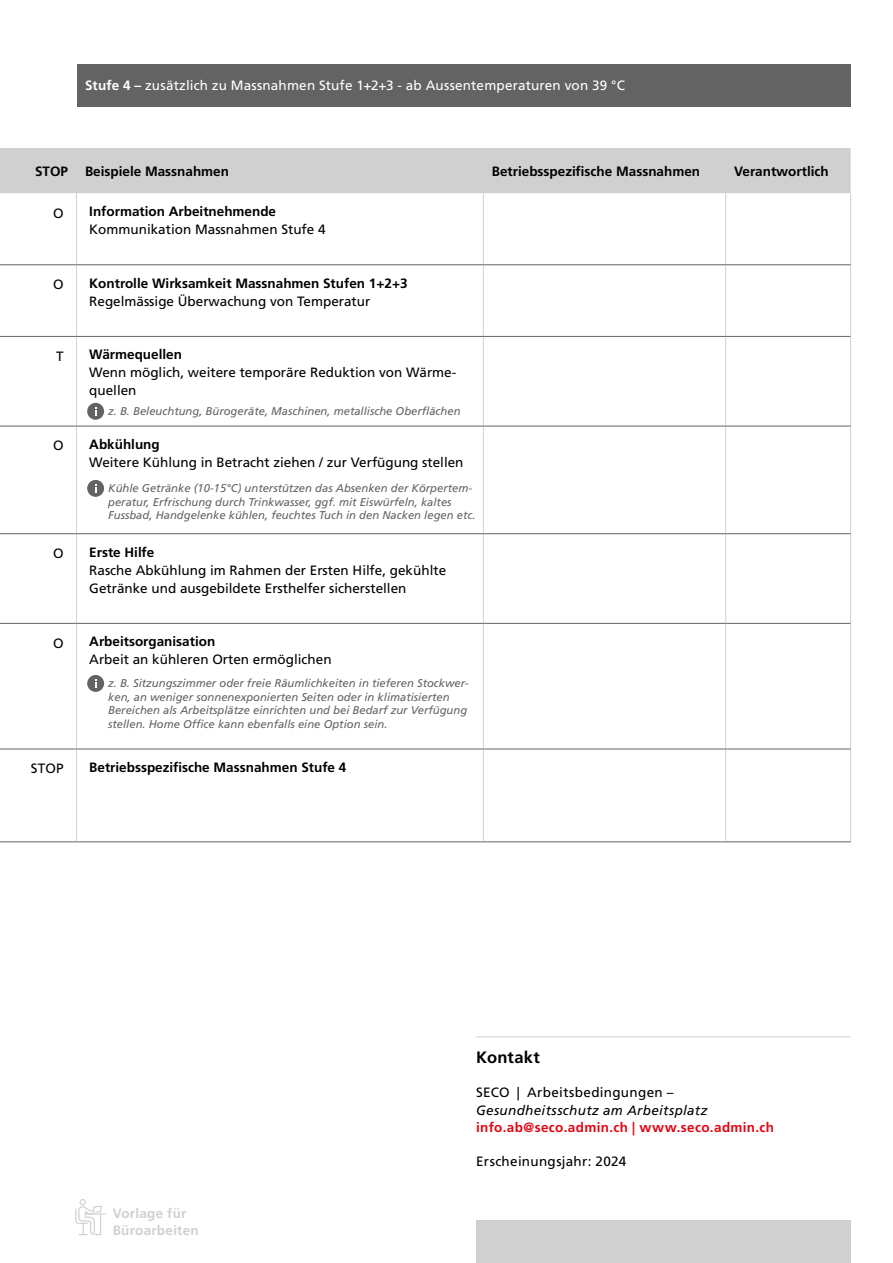
<style>
.page{position:relative;width:893px;height:1263px;background:#fff}
.page>*{position:absolute;margin:0;border:0;box-sizing:border-box;transform-origin:0 0}
.t1{font:700 16.5px "Frutiger LT Pro";letter-spacing:.015em;color:#000}
.t2{font:13.5px/18px "Frutiger LT Pro";color:#000}
.t3{font:700 13.5px "Frutiger LT Pro";color:#000}
.t4{font:13.5px "Frutiger LT Pro";letter-spacing:.01em;color:#fff}
.t5{font:700 13.5px "Frutiger LT Pro";letter-spacing:.025em;color:#e30613}
.t6{font:italic 13.5px "Frutiger LT Pro";letter-spacing:.025em;color:#000}
.t7{font:13.5px "Frutiger LT Pro";letter-spacing:.025em;color:#000}
.t8{font:700 13.5px/16.2px "Frutiger LT Pro";letter-spacing:.02em;color:#d0d0d0}
.t9{font:13.5px "Frutiger LT Pro";letter-spacing:.02em;color:#000}
.t10{font:italic 11.25px/13.5px "Frutiger LT Pro";color:#646363}
.s1{font-weight:700}
</style>
<div class="page">
<svg style="left:75px;top:1199px;width:30px;height:36px"></svg>
<div style="left:0;top:148px;width:851px;height:45px;background:#d0d0d0"></div>
<hr style="left:76px;top:193px;width:1px;height:71px;background:#d0d0d0">
<hr style="left:483px;top:193px;width:1px;height:71px;background:#d0d0d0">
<hr style="left:725px;top:193px;width:1px;height:71px;background:#d0d0d0">
<hr style="left:850px;top:193px;width:1px;height:72px;background:#d0d0d0">
<hr style="left:76px;top:265px;width:1px;height:71px;background:#d0d0d0">
<hr style="left:483px;top:265px;width:1px;height:71px;background:#d0d0d0">
<hr style="left:725px;top:265px;width:1px;height:71px;background:#d0d0d0">
<hr style="left:850px;top:265px;width:1px;height:71px;background:#d0d0d0">
<hr style="left:76px;top:337px;width:1px;height:89px;background:#d0d0d0">
<hr style="left:483px;top:337px;width:1px;height:89px;background:#d0d0d0">
<hr style="left:725px;top:337px;width:1px;height:89px;background:#d0d0d0">
<hr style="left:850px;top:336px;width:1px;height:90px;background:#d0d0d0">
<hr style="left:76px;top:426px;width:1px;height:107px;background:#d0d0d0">
<hr style="left:483px;top:426px;width:1px;height:107px;background:#d0d0d0">
<hr style="left:725px;top:426px;width:1px;height:107px;background:#d0d0d0">
<hr style="left:850px;top:426px;width:1px;height:108px;background:#d0d0d0">
<hr style="left:76px;top:534px;width:1px;height:89px;background:#d0d0d0">
<hr style="left:483px;top:534px;width:1px;height:89px;background:#d0d0d0">
<hr style="left:725px;top:534px;width:1px;height:89px;background:#d0d0d0">
<hr style="left:850px;top:534px;width:1px;height:89px;background:#d0d0d0">
<hr style="left:76px;top:624px;width:1px;height:125px;background:#d0d0d0">
<hr style="left:483px;top:624px;width:1px;height:125px;background:#d0d0d0">
<hr style="left:725px;top:624px;width:1px;height:125px;background:#d0d0d0">
<hr style="left:850px;top:623px;width:1px;height:126px;background:#d0d0d0">
<hr style="left:76px;top:749px;width:1px;height:92px;background:#d0d0d0">
<hr style="left:483px;top:749px;width:1px;height:92px;background:#d0d0d0">
<hr style="left:725px;top:749px;width:1px;height:92px;background:#d0d0d0">
<hr style="left:850px;top:749px;width:1px;height:92px;background:#d0d0d0">
<hr style="left:0;top:264px;width:77px;height:1px;background:#646363">
<hr style="left:77px;top:264px;width:406px;height:1px;background:#646363">
<hr style="left:483px;top:264px;width:243px;height:1px;background:#646363">
<hr style="left:726px;top:264px;width:124px;height:1px;background:#646363">
<hr style="left:0;top:336px;width:77px;height:1px;background:#646363">
<hr style="left:77px;top:336px;width:406px;height:1px;background:#646363">
<hr style="left:483px;top:336px;width:243px;height:1px;background:#646363">
<hr style="left:726px;top:336px;width:124px;height:1px;background:#646363">
<hr style="left:0;top:426px;width:77px;height:1px;background:#646363">
<hr style="left:77px;top:426px;width:406px;height:1px;background:#646363">
<hr style="left:483px;top:426px;width:243px;height:1px;background:#646363">
<hr style="left:726px;top:426px;width:124px;height:1px;background:#646363">
<hr style="left:0;top:533px;width:77px;height:1px;background:#646363">
<hr style="left:77px;top:533px;width:406px;height:1px;background:#646363">
<hr style="left:483px;top:533px;width:243px;height:1px;background:#646363">
<hr style="left:726px;top:533px;width:124px;height:1px;background:#646363">
<hr style="left:0;top:623px;width:77px;height:1px;background:#646363">
<hr style="left:77px;top:623px;width:406px;height:1px;background:#646363">
<hr style="left:483px;top:623px;width:243px;height:1px;background:#646363">
<hr style="left:726px;top:623px;width:124px;height:1px;background:#646363">
<hr style="left:0;top:749px;width:77px;height:1px;background:#646363">
<hr style="left:77px;top:749px;width:406px;height:1px;background:#646363">
<hr style="left:483px;top:749px;width:243px;height:1px;background:#646363">
<hr style="left:726px;top:749px;width:124px;height:1px;background:#646363">
<hr style="left:0;top:841px;width:77px;height:1px;background:#646363">
<hr style="left:77px;top:841px;width:406px;height:1px;background:#646363">
<hr style="left:483px;top:841px;width:243px;height:1px;background:#646363">
<hr style="left:726px;top:841px;width:125px;height:1px;background:#646363">
<div style="left:77px;top:64px;width:773px;height:42px;background:#646363"></div>
<hr style="left:476px;top:1036px;width:374px;height:1px;background:#d0d0d0">
<div style="left:476px;top:1220px;width:374px;height:43px;background:#d0d0d0"></div>
<div style="left:87px;top:480px;width:17px;height:17px;background:#646363;border-radius:50%"></div>
<div style="left:87px;top:403px;width:17px;height:17px;background:#646363;border-radius:50%"></div>
<div style="left:87px;top:675px;width:17px;height:17px;background:#646363;border-radius:50%"></div>
<p class="t4" style="left:85px;top:77px;width:541px"><span class="s1">Stufe 4 –</span> zusätzlich zu Massnahmen Stufe 1+2+3 - ab Aussentemperaturen von 39 °C</p>
<p class="t3" style="left:35px;top:163px;width:35px">STOP</p>
<p class="t3" style="left:85px;top:163px;width:146px">Beispiele Massnahmen</p>
<p class="t3" style="left:492px;top:163px;width:210px">Betriebsspezifische Massnahmen</p>
<p class="t3" style="left:734px;top:163px;width:96px">Verantwortlich</p>
<p class="t2" style="left:53px;top:204px;width:12px">O</p>
<p class="t3" style="left:89px;top:203px;width:188px">Information Arbeitnehmende</p>
<p class="t2" style="left:89px;top:220px;width:238px">Kommunikation Massnahmen Stufe 4</p>
<p class="t2" style="left:53px;top:275px;width:12px">O</p>
<p class="t3" style="left:89px;top:275px;width:320px">Kontrolle Wirksamkeit Massnahmen Stufen 1+2+3</p>
<p class="t2" style="left:89px;top:292px;width:283px">Regelmässige Überwachung von Temperatur</p>
<p class="t2" style="left:56px;top:347px;width:9px">T</p>
<p class="t3" style="left:89px;top:347px;width:94px">Wärmequellen</p>
<p class="t2" style="left:89px;top:364px;width:368px">Wenn möglich, weitere temporäre Reduktion von Wärme&shy;quellen</p>
<p class="t10" style="left:108px;top:405px;width:354px">z. B. Beleuchtung, Bürogeräte, Maschinen, metallische Oberflächen</p>
<p class="t2" style="left:53px;top:437px;width:12px">O</p>
<p class="t3" style="left:89px;top:436px;width:72px">Abkühlung</p>
<p class="t2" style="left:89px;top:453px;width:376px">Weitere Kühlung in Betracht ziehen / zur Verfügung stellen</p>
<p class="t10" style="left:108px;top:482px;width:369px">Kühle Getränke (10-15°C) unterstützen das Absenken der Körpertem&shy;peratur, Erfrischung durch Trinkwasser, ggf. mit Eiswürfeln, kaltes<br>Fussbad, Handgelenke kühlen, feuchtes Tuch in den Nacken legen etc.</p>
<p class="t2" style="left:53px;top:544px;width:12px">O</p>
<p class="t3" style="left:89px;top:544px;width:67px">Erste Hilfe</p>
<p class="t2" style="left:89px;top:561px;width:358px">Rasche Abkühlung im Rahmen der Ersten Hilfe, gekühlte<br>Getränke und ausgebildete Ersthelfer sicherstellen</p>
<p class="t2" style="left:53px;top:634px;width:12px">O</p>
<p class="t3" style="left:89px;top:634px;width:128px">Arbeitsorganisation</p>
<p class="t2" style="left:89px;top:651px;width:244px">Arbeit an kühleren Orten ermöglichen</p>
<p class="t10" style="left:108px;top:677px;width:362px">z. B. Sitzungszimmer oder freie Räumlichkeiten in tieferen Stockwer&shy;ken, an weniger sonnenexponierten Seiten oder in klimatisierten Bereichen als Arbeitsplätze einrichten und bei Bedarf zur Verfügung stellen. Home Office kann ebenfalls eine Option sein.</p>
<p class="t2" style="left:31px;top:760px;width:35px">STOP</p>
<p class="t3" style="left:89px;top:759px;width:259px">Betriebsspezifische Massnahmen Stufe 4</p>
<p class="t8" style="left:113px;top:1206px;width:88px">Vorlage für<br>Büroarbeiten</p>
<h1 class="t1" style="left:476px;top:1047px;width:65px">Kontakt</h1>
<p class="t7" style="left:476px;top:1084px;width:199px">SECO | Arbeitsbedingungen –</p>
<p class="t6" style="left:476px;top:1102px;width:233px">Gesundheitsschutz am Arbeitsplatz</p>
<p class="t5" style="left:476px;top:1119px;width:299px">info.ab@seco.admin.ch | www.seco.admin.ch</p>
<p class="t9" style="left:476px;top:1154px;width:151px">Erscheinungsjahr: 2024</p>
</div>
